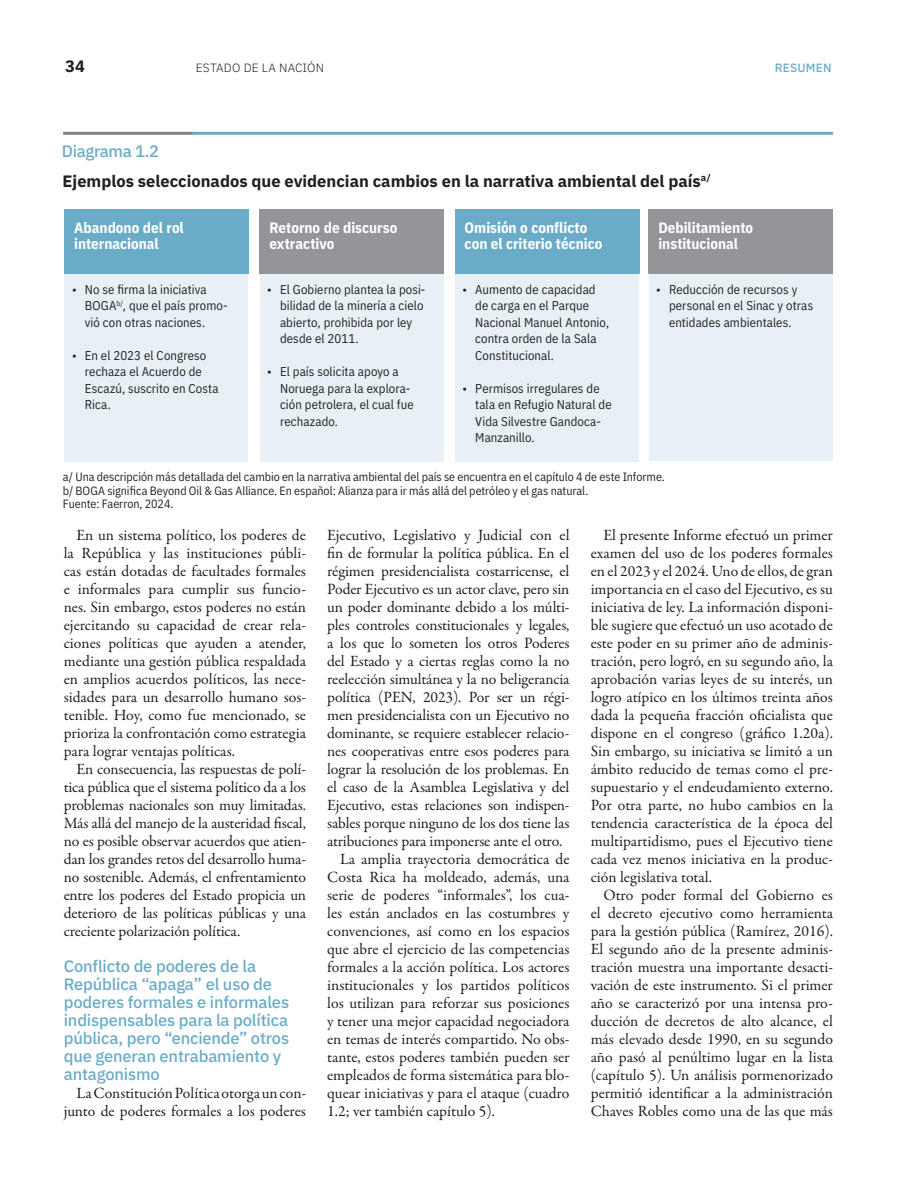
<style>
.page{position:relative;width:918px;height:1188px;background:#fff}
.page>*{position:absolute;margin:0;border:0;box-sizing:border-box;transform-origin:0 0}
.t1{font:500 16.5px/18px "IBM Plex Sans";letter-spacing:-.01em;color:#6aacc8}
.t2{font:700 16.5px/30px "IBM Plex Sans";color:#231f20}
.t3{font:15.75px/18px "Garamond Premr Pro";color:#231f20;text-align:justify}
.t4{font:15.75px "Garamond Premr Pro";letter-spacing:-.025em;color:#231f20}
.t5{font:700 15px/16.5px "IBM Plex Sans Cond";color:#fff}
.t6{font:12.75px/16.5px "IBM Plex Sans Cond";letter-spacing:.005em;color:#231f20}
.t7{font:12px/13.5px "IBM Plex Sans Cond";color:#231f20}
.t8{font:300 12px "IBM Plex Sans";letter-spacing:.015em;color:#231f20}
.t9{font:500 12px "IBM Plex Sans";letter-spacing:.015em;color:#6aacc8}
.s1{font-weight:500;color:#6aacc8}
</style>
<div class="page">
<hr style="left:63px;top:132px;width:130px;height:3px;background:#808285">
<hr style="left:193px;top:132px;width:640px;height:3px;background:#6aacc8">
<div style="left:65px;top:243px;width:183px;height:219px;background:#e6f0f5"></div>
<div style="left:65px;top:209px;width:184px;height:65px;background:#6aacc8"></div>
<div style="left:260px;top:243px;width:183px;height:219px;background:#e6f0f5"></div>
<div style="left:260px;top:209px;width:184px;height:65px;background:#939598"></div>
<div style="left:455px;top:243px;width:184px;height:219px;background:#e6f0f5"></div>
<div style="left:455px;top:209px;width:184px;height:65px;background:#6aacc8"></div>
<div style="left:649px;top:243px;width:183px;height:218px;background:#e6f0f5"></div>
<div style="left:649px;top:209px;width:184px;height:65px;background:#939598"></div>
<p class="t2" style="left:65px;top:50px;width:21px">34</p>
<p class="t8" style="left:196px;top:59px;width:130px">ESTADO DE LA NACIÓN</p>
<p class="t9" style="left:775px;top:59px;width:58px">RESUMEN</p>
<p class="t2" style="left:62px;top:134px;width:651px"><span class="s1">Diagrama 1.2<br></span>Ejemplos seleccionados que evidencian cambios en la narrativa ambiental del país<sup>a/</sup></p>
<p class="t5" style="left:74px;top:218px;width:111px">Abandono del rol internacional</p>
<p class="t6" style="left:85px;top:280px;width:144px;text-indent:-13px">• No se firma la iniciativa<br>BOGA<sup>b/</sup>, que el país promo&shy;vió con otras naciones.</p>
<p class="t6" style="left:85px;top:346px;width:135px;text-indent:-13px">• En el 2023 el Congreso rechaza el Acuerdo de<br>Escazú, suscrito en Costa<br>Rica.</p>
<p class="t5" style="left:269px;top:218px;width:130px">Retorno de discurso extractivo</p>
<p class="t6" style="left:280px;top:280px;width:147px;text-indent:-13px">• El Gobierno plantea la posi&shy;bilidad de la minería a cielo abierto, prohibida por ley desde el 2011.</p>
<p class="t6" style="left:280px;top:362px;width:135px;text-indent:-13px">• El país solicita apoyo a<br>Noruega para la explora&shy;ción petrolera, el cual fue rechazado.</p>
<p class="t5" style="left:465px;top:218px;width:139px">Omisión o conflicto con el criterio técnico</p>
<p class="t6" style="left:475px;top:280px;width:135px;text-indent:-13px">• Aumento de capacidad de carga en el Parque<br>Nacional Manuel Antonio, contra orden de la Sala<br>Constitucional.</p>
<p class="t6" style="left:475px;top:379px;width:138px;text-indent:-13px">• Permisos irregulares de tala en Refugio Natural de<br>Vida Silvestre Gandoca-<br>Manzanillo.</p>
<p class="t5" style="left:658px;top:218px;width:96px">Debilitamiento institucional</p>
<p class="t6" style="left:669px;top:280px;width:146px;text-indent:-13px">• Reducción de recursos y personal en el Sinac y otras entidades ambientales.</p>
<p class="t7" style="left:63px;top:469px;width:603px">a/ Una descripción más detallada del cambio en la narrativa ambiental del país se encuentra en el capítulo 4 de este Informe. b/ BOGA significa Beyond Oil &amp; Gas Alliance. En español: Alianza para ir más allá del petróleo y el gas natural.<br>Fuente: Faerron, 2024.</p>
<p class="t3" style="left:64px;top:526px;width:244px;text-indent:13px">En un sistema político, los poderes de la República y las instituciones públi&shy;cas están dotadas de facultades formales e informales para cumplir sus funcio&shy;nes. Sin embargo, estos poderes no están ejercitando su capacidad de crear rela&shy;ciones políticas que ayuden a atender, mediante una gestión pública respaldada en amplios acuerdos políticos, las nece&shy;sidades para un desarrollo humano sos&shy;tenible. Hoy, como fue mencionado, se prioriza la confrontación como estrategia para lograr ventajas políticas.</p>
<p class="t3" style="left:64px;top:760px;width:244px;text-indent:13px">En consecuencia, las respuestas de polí&shy;tica pública que el sistema político da a los problemas nacionales son muy limitadas.<br>Más allá del manejo de la austeridad fiscal, no es posible observar acuerdos que atien&shy;dan los grandes retos del desarrollo huma&shy;no sostenible. Además, el enfrentamiento entre los poderes del Estado propicia un deterioro de las políticas públicas y una creciente polarización política.</p>
<p class="t1" style="left:64px;top:956px;width:227px">Conflicto de poderes de la<br>República “apaga” el uso de poderes formales e informales indispensables para la política pública, pero “enciende” otros que generan entrabamiento y antagonismo</p>
<p class="t3" style="left:64px;top:1084px;width:244px;text-align:right">La Constitución Política otorga un con&shy;junto de poderes formales a los poderes</p>
<p class="t3" style="left:327px;top:526px;width:244px">Ejecutivo, Legislativo y Judicial con el</p>
<p class="t3" style="left:327px;top:544px;width:244px">fin de formular la política pública. En el</p>
<p class="t3" style="left:327px;top:562px;width:244px">régimen presidencialista costarricense, el</p>
<p class="t4" style="left:327px;top:580px;width:244px">Poder Ejecutivo es un actor clave, pero sin</p>
<p class="t3" style="left:327px;top:598px;width:244px">un poder dominante debido a los múlti-</p>
<p class="t3" style="left:327px;top:616px;width:244px">ples controles constitucionales y legales,</p>
<p class="t3" style="left:327px;top:634px;width:244px">a los que lo someten los otros Poderes</p>
<p class="t3" style="left:327px;top:652px;width:244px">del Estado y a ciertas reglas como la no</p>
<p class="t3" style="left:327px;top:670px;width:244px">reelección simultánea y la no beligerancia</p>
<p class="t3" style="left:327px;top:688px;width:244px">política (PEN, 2023). Por ser un régi-</p>
<p class="t3" style="left:327px;top:706px;width:244px">men presidencialista con un Ejecutivo no</p>
<p class="t3" style="left:327px;top:724px;width:244px">dominante, se requiere establecer relacio-</p>
<p class="t3" style="left:327px;top:742px;width:244px">nes cooperativas entre esos poderes para</p>
<p class="t3" style="left:327px;top:760px;width:244px">lograr la resolución de los problemas. En</p>
<p class="t3" style="left:327px;top:778px;width:244px">el caso de la Asamblea Legislativa y del</p>
<p class="t3" style="left:327px;top:796px;width:244px">Ejecutivo, estas relaciones son indispen-</p>
<p class="t3" style="left:327px;top:814px;width:244px">sables porque ninguno de los dos tiene las</p>
<p class="t3" style="left:327px;top:832px;width:237px">atribuciones para imponerse ante el otro.</p>
<p class="t3" style="left:340px;top:850px;width:231px">La amplia trayectoria democrática de</p>
<p class="t3" style="left:327px;top:868px;width:244px">Costa Rica ha moldeado, además, una</p>
<p class="t3" style="left:327px;top:886px;width:244px">serie de poderes “informales”, los cua-</p>
<p class="t3" style="left:327px;top:904px;width:244px">les están anclados en las costumbres y</p>
<p class="t3" style="left:327px;top:922px;width:244px">convenciones, así como en los espacios</p>
<p class="t3" style="left:327px;top:940px;width:244px">que abre el ejercicio de las competencias</p>
<p class="t3" style="left:327px;top:958px;width:244px">formales a la acción política. Los actores</p>
<p class="t3" style="left:327px;top:976px;width:244px">institucionales y los partidos políticos</p>
<p class="t3" style="left:327px;top:994px;width:244px">los utilizan para reforzar sus posiciones</p>
<p class="t3" style="left:327px;top:1012px;width:244px">y tener una mejor capacidad negociadora</p>
<p class="t3" style="left:327px;top:1030px;width:244px">en temas de interés compartido. No obs-</p>
<p class="t3" style="left:327px;top:1048px;width:244px">tante, estos poderes también pueden ser</p>
<p class="t3" style="left:327px;top:1066px;width:244px">empleados de forma sistemática para blo-</p>
<p class="t3" style="left:327px;top:1084px;width:244px">quear iniciativas y para el ataque (cuadro</p>
<p class="t3" style="left:327px;top:1102px;width:169px">1.2; ver también capítulo 5).</p>
<p class="t3" style="left:591px;top:527px;width:244px;text-indent:13px">El presente Informe efectuó un primer examen del uso de los poderes formales en el 2023 y el 2024. Uno de ellos, de gran importancia en el caso del Ejecutivo, es su iniciativa de ley. La información disponi&shy;ble sugiere que efectuó un uso acotado de este poder en su primer año de adminis&shy;tración, pero logró, en su segundo año, la aprobación varias leyes de su interés, un logro atípico en los últimos treinta años dada la pequeña fracción oficialista que dispone en el congreso (gráfico 1.20a).<br>Sin embargo, su iniciativa se limitó a un ámbito reducido de temas como el pre&shy;supuestario y el endeudamiento externo.<br>Por otra parte, no hubo cambios en la tendencia característica de la época del multipartidismo, pues el Ejecutivo tiene cada vez menos iniciativa en la produc&shy;ción legislativa total.</p>
<p class="t3" style="left:591px;top:887px;width:244px;text-indent:13px">Otro poder formal del Gobierno es el decreto ejecutivo como herramienta para la gestión pública (Ramírez, 2016).<br>El segundo año de la presente adminis&shy;tración muestra una importante desacti&shy;vación de este instrumento. Si el primer año se caracterizó por una intensa pro&shy;ducción de decretos de alto alcance, el más elevado desde 1990, en su segundo año pasó al penúltimo lugar en la lista (capítulo 5). Un análisis pormenorizado permitió identificar a la administración Chaves Robles como una de las que más</p>
</div>
